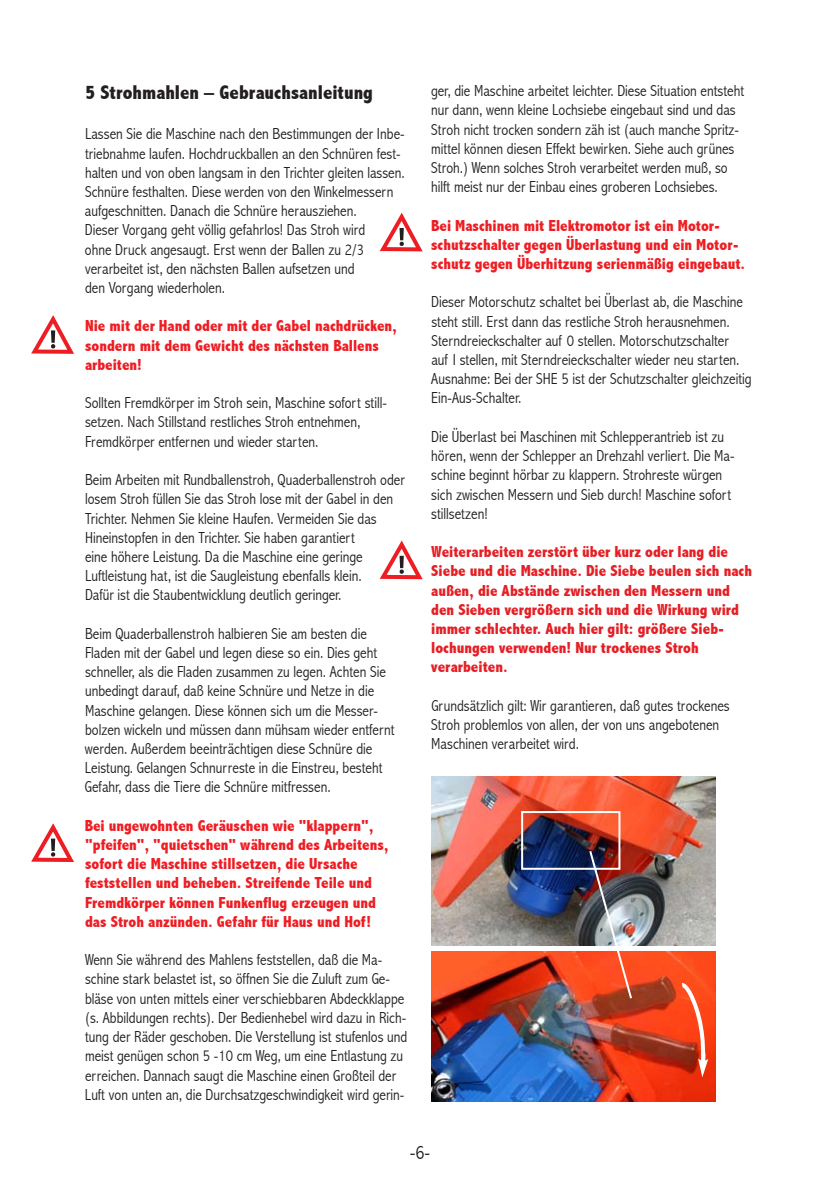
<style>
.page{position:relative;width:840px;height:1191px;background:#fff}
.page>*{position:absolute;margin:0;border:0;box-sizing:border-box;transform-origin:0 0}
.t1{font:800 condensed 20px "Abadi";color:#231f20}
.t2{font:300 condensed 20px "Abadi";color:#231f20}
.t3{font:300 condensed 16px/19.2px "Abadi";color:#231f20}
.t4{font:800 condensed 16px/19.2px "Abadi";color:#ee1d23}
.t5{font:800 condensed 16px/19.2px "Abadi";color:#e41f25}
</style>
<div class="page">
<svg style="left:31px;top:315px;width:43px;height:39px"></svg>
<svg style="left:31px;top:823px;width:43px;height:39px"></svg>
<svg style="left:379px;top:540px;width:43px;height:39px"></svg>
<svg style="left:379px;top:213px;width:43px;height:38px"></svg>
<img style="left:431px;top:777px;width:283px;height:168px">
<img style="left:431px;top:951px;width:283px;height:150px">
<div style="left:521px;top:811px;width:99px;height:58px;border:2px solid #fff"></div>
<img style="left:587px;top:848px;width:46px;height:152px">
<svg style="left:677px;top:981px;width:32px;height:96px;background:#e85734"></svg>
<p class="t1" style="left:85px;top:81px;width:289px">5 Strohmahlen – Gebrauchsanleitung</p>
<p class="t3" style="left:85px;top:125px;width:321px">Lassen Sie die Maschine nach den Bestimmungen der Inbe&shy;triebnahme laufen. Hochdruckballen an den Schnüren fest&shy;halten und von oben langsam in den Trichter gleiten lassen.<br>Schnüre festhalten. Diese werden von den Winkelmessern aufgeschnitten. Danach die Schnüre herausziehen.<br>Dieser Vorgang geht völlig gefahrlos! Das Stroh wird<br>ohne Druck angesaugt. Erst wenn der Ballen zu 2/3 verarbeitet ist, den nächsten Ballen aufsetzen und<br>den Vorgang wiederholen.</p>
<p class="t4" style="left:85px;top:317px;width:313px">nie mit der Hand oder mit der Gabel nachdrücken, sondern mit dem Gewicht des nächsten Ballens arbeiten!</p>
<p class="t3" style="left:85px;top:394px;width:303px">Sollten Fremdkörper im Stroh sein, Maschine sofort still&shy;setzen. Nach Stillstand restliches Stroh entnehmen,<br>Fremdkörper entfernen und wieder starten.</p>
<p class="t3" style="left:85px;top:471px;width:321px">Beim Arbeiten mit Rundballenstroh, Quaderballenstroh oder losem Stroh füllen Sie das Stroh lose mit der Gabel in den Trichter. Nehmen Sie kleine Haufen. Vermeiden Sie das Hineinstopfen in den Trichter. Sie haben garantiert<br>eine höhere Leistung. Da die Maschine eine geringe Luftleistung hat, ist die Saugleistung ebenfalls klein.<br>Dafür ist die Staubentwicklung deutlich geringer.</p>
<p class="t3" style="left:85px;top:624px;width:311px">Beim Quaderballenstroh halbieren Sie am besten die Fladen mit der Gabel und legen diese so ein. Dies geht schneller, als die Fladen zusammen zu legen. Achten Sie unbedingt darauf, daß keine Schnüre und Netze in die Maschine gelangen. Diese können sich um die Messer&shy;bolzen wickeln und müssen dann mühsam wieder entfernt werden. Außerdem beeinträch tigen diese Schnüre die Leistung. Gelangen Schnurreste in die Einstreu, besteht Gefahr, dass die Tiere die Schnüre mitfressen.</p>
<p class="t4" style="left:85px;top:816px;width:305px">Bei ungewohnten Geräuschen wie "klappern", "pfeifen", "quietschen" während des arbeitens, sofort die Maschine stillsetzen, die ursache feststellen und beheben. Streifende teile und Fremdkörper können Funkenflug erzeugen und das Stroh anzünden. Gefahr für Haus und Hof!</p>
<p class="t3" style="left:85px;top:951px;width:324px">Wenn Sie während des Mahlens feststellen, daß die Ma&shy;schine stark belastet ist, so öffnen Sie die Zuluft zum Ge&shy;bläse von unten mittels einer verschiebbaren Abdeckklappe (s. Abbildungen rechts). Der Bedienhebel wird dazu in Rich&shy;tung der Räder geschoben. Die Verstellung ist stufenlos und meist genügen schon 5 -10 cm Weg, um eine Entlastung zu erreichen. Dannach saugt die Maschine einen Großteil der Luft von unten an, die Durchsatzgeschwindigkeit wird gerin-</p>
<p class="t3" style="left:431px;top:82px;width:314px">ger, die Maschine arbeitet leichter. Diese Situation entsteht nur dann, wenn kleine Lochsiebe eingebaut sind und das Stroh nicht trocken sondern zäh ist (auch manche Spritz&shy;mittel können diesen Effekt bewirken. Siehe auch grünes Stroh.) Wenn solches Stroh verarbeitet werden muß, so hilft meist nur der Einbau eines groberen Lochsiebes.</p>
<p class="t4" style="left:431px;top:216px;width:315px">Bei Maschinen mit Elektromotor ist ein Motor&shy;schutzschalter gegen Überlastung und ein Motor&shy;schutz gegen Überhitzung serienmäßig eingebaut.</p>
<p class="t3" style="left:431px;top:293px;width:322px">Dieser Motorschutz schaltet bei Überlast ab, die Maschine steht still. Erst dann das restliche Stroh herausnehmen.<br>Sterndreieckschalter auf 0 stellen. Motorschutzschalter<br>auf I stellen, mit Sterndreieckschalter wieder neu starten.<br>Ausnahme: Bei der SHE 5 ist der Schutzschalter gleichzeitig Ein-Aus-Schalter.</p>
<p class="t3" style="left:431px;top:427px;width:304px">Die Überlast bei Maschinen mit Schlepperantrieb ist zu hören, wenn der Schlepper an Drehzahl verliert. Die Ma&shy;schine beginnt hörbar zu klappern. Strohreste würgen sich zwischen Messern und Sieb durch! Maschine sofort stillsetzen!</p>
<p class="t5" style="left:431px;top:543px;width:322px">Weiterarbeiten zerstört über kurz oder lang die Siebe und die Maschine. Die Siebe beulen sich nach außen, die abstände zwischen den Messern und den Sieben vergrößern sich und die Wirkung wird immer schlechter. auch hier gilt: größere Sieb&shy;lochungen verwenden! nur trockenes Stroh verarbeiten.</p>
<p class="t3" style="left:431px;top:696px;width:300px">Grundsätzlich gilt: Wir garantieren, daß gutes trockenes<br>Stroh problemlos von allen, der von uns angebotenen<br>Maschinen verarbeitet wird.</p>
<p class="t2" style="left:409px;top:1142px;width:22px">-6-</p>
</div>
